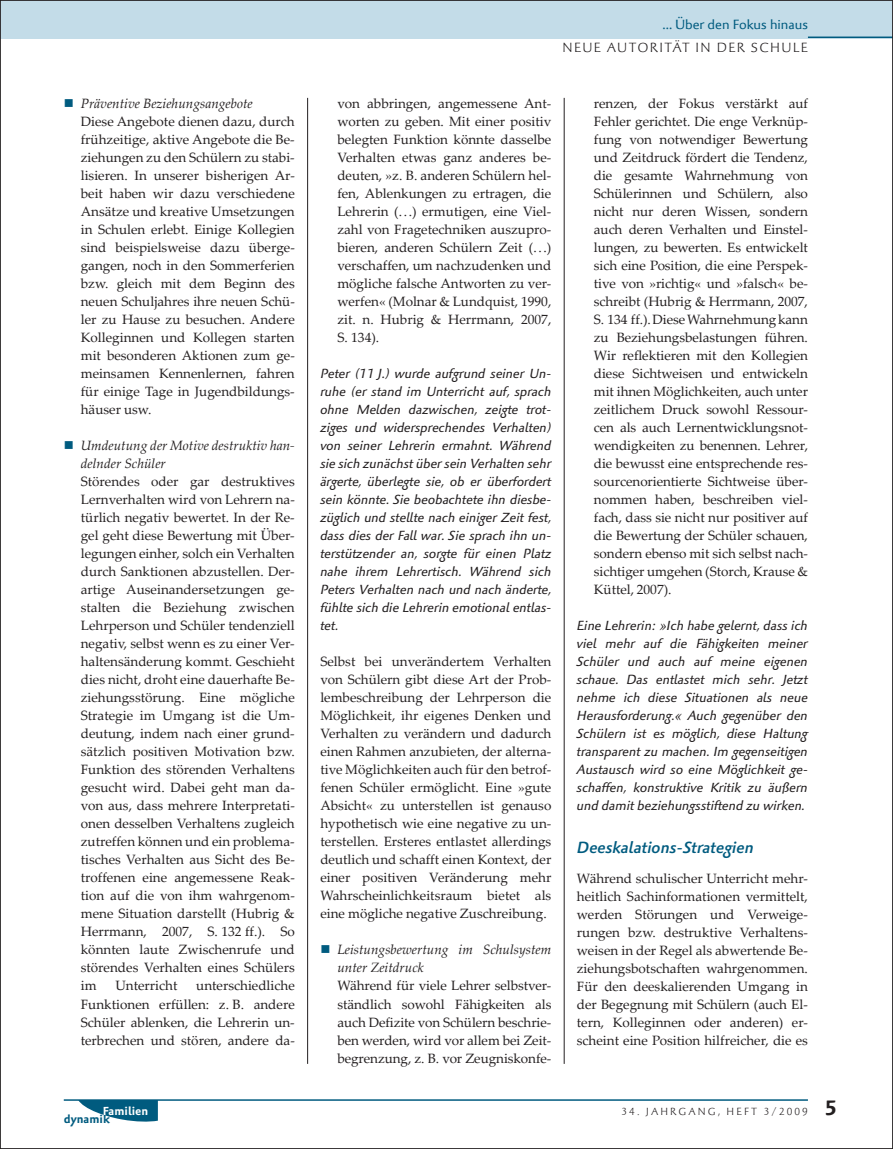
<style>
.page{position:relative;width:893px;height:1149px;background:#fff}
.page>*{position:absolute;margin:0;border:0;box-sizing:border-box;transform-origin:0 0}
.t1{font:italic 500 16.5px "Palatino Sans Com";color:#005b7f}
.t2{font:13.5px/18px "Palatino Linotype";color:#231f20;text-align:justify}
.t3{font:italic 13.5px/18px "Palatino Sans Com";color:#231f20;text-align:justify}
.t4{font:italic 13.5px/18px "Palatino Linotype";color:#231f20}
.t5{font:300 13.5px "Palatino Sans Com";letter-spacing:.1em;color:#231f20}
.t6{font:13.5px "Palatino Sans Com";color:#005b7f}
.t7{font:13.5px "Wingdings";color:#005b7f}
.t8{font:700 11.85px "Palatino Sans Com";color:#fff}
.t9{font:700 11.85px "Palatino Sans Com";color:#005b7f}
.t10{font:300 10.5px "Palatino Sans Com";letter-spacing:.2em;color:#231f20}
.s1{font-weight:700;font-size:21px}
</style>
<div class="page">
<div style="left:0;top:0;width:893px;height:38px;background:#c3dce8"></div>
<hr style="left:808px;top:37px;width:85px;height:1px;background:#005b7f">
<hr style="left:64px;top:1098px;width:744px;height:2px;background:#005b7f">
<hr style="left:307px;top:98px;width:1px;height:965px;background:#231f20">
<hr style="left:564px;top:98px;width:1px;height:965px;background:#231f20">
<svg style="left:77px;top:1099px;width:81px;height:22px"></svg>
<p class="t4" style="left:81px;top:96px;width:174px">Präventive Beziehungsangebote</p>
<p class="t2" style="left:81px;top:114px;width:216px">Diese Angebote dienen dazu, durch frühzeitige, aktive Angebote die Be&shy;ziehungen zu den Schülern zu stabi&shy;lisieren. In unserer bisherigen Ar&shy;beit haben wir dazu verschiedene Ansätze und kreative Umsetzungen in Schulen erlebt. Einige Kollegien sind beispielsweise dazu überge&shy;gangen, noch in den Sommerferien bzw. gleich mit dem Beginn des neuen Schuljahres ihre neuen Schü&shy;ler zu Hause zu besuchen. Andere Kolleginnen und Kollegen starten mit besonderen Aktionen zum ge&shy;meinsamen Kennenlernen, fahren für einige Tage in Jugendbildungs&shy;häuser usw.</p>
<p class="t4" style="left:81px;top:438px;width:216px">Umdeutung der Motive destruktiv han&shy;delnder Schüler</p>
<p class="t2" style="left:81px;top:474px;width:216px">Störendes oder gar destruktives Lernverhalten wird von Lehrern na&shy;türlich negativ bewertet. In der Re&shy;gel geht diese Bewertung mit Über&shy;legungen einher, solch ein Verhalten durch Sanktionen abzustellen. Der&shy;artige Auseinandersetzungen ge&shy;stalten die Beziehung zwischen Lehrperson und Schüler tendenziell negativ, selbst wenn es zu einer Ver&shy;haltensänderung kommt. Geschieht dies nicht, droht eine dauerhafte Be&shy;ziehungsstörung. Eine mögliche Strategie im Umgang ist die Um&shy;deutung, indem nach einer grund&shy;sätzlich positiven Motivation bzw.<br>Funktion des störenden Verhaltens gesucht wird. Dabei geht man da&shy;von aus, dass mehrere Interpretati&shy;onen desselben Verhaltens zugleich zutreffen können und ein problema&shy;tisches Verhalten aus Sicht des Be&shy;troffenen eine angemessene Reak&shy;tion auf die von ihm wahrgenom&shy;mene Situation darstellt (Hubrig &amp; Herrmann, 2007, S. 132 ff.). So könnten laute Zwischenrufe und störendes Verhalten eines Schülers im</p>
<p class="t7" style="left:64px;top:96px;width:12px">■</p>
<p class="t7" style="left:64px;top:438px;width:12px">■</p>
<p class="t2" style="left:115px;top:978px;width:64px">Unterricht</p>
<p class="t2" style="left:81px;top:978px;width:216px;text-indent:115px">unterschiedliche Funktionen erfüllen: z. B. andere Schüler ablenken, die Lehrerin un&shy;terbrechen und stören, andere da-</p>
<p class="t8" style="left:103px;top:1103px;width:47px">Familien</p>
<p class="t9" style="left:64px;top:1111px;width:47px">dynamik</p>
<p class="t6" style="left:662px;top:16px;width:147px">... Über den Fokus hinaus</p>
<p class="t5" style="left:563px;top:39px;width:247px">NEUE AUTORITÄT IN DER SCHULE</p>
<p class="t2" style="left:337px;top:96px;width:216px">von abbringen, angemessene Ant&shy;worten zu geben. Mit einer positiv belegten Funktion könnte dasselbe Verhalten etwas ganz anderes be&shy;deuten, »z. B. anderen Schülern hel&shy;fen, Ablenkungen zu ertragen, die Lehrerin (. . .) ermutigen, eine Viel&shy;zahl von Fragetechniken auszupro&shy;bieren, anderen Schülern Zeit (. . .) verschaffen, um nachzudenken und mögliche falsche Antworten zu ver&shy;werfen« (Molnar &amp; Lundquist, 1990, zit. n. Hubrig &amp; Herrmann, 2007, S. 134).</p>
<p class="t3" style="left:320px;top:364px;width:233px">Peter (11 J.) wurde aufgrund seiner Un&shy;ruhe (er stand im Unterricht auf, sprach ohne Melden dazwischen, zeigte trot&shy;ziges und widersprechendes Verhalten) von seiner Lehrerin ermahnt. Während sie sich zunächst über sein Verhalten sehr ärgerte, überlegte sie, ob er überfordert sein könnte. Sie beobachtete ihn diesbe&shy;züglich und stellte nach einiger Zeit fest, dass dies der Fall war. Sie sprach ihn un&shy;terstützender an, sorgte für einen Platz nahe ihrem Lehrertisch. Während sich Peters Verhalten nach und nach änderte, fühlte sich die Lehrerin emotional entlas&shy;tet.</p>
<p class="t2" style="left:320px;top:654px;width:233px">Selbst bei unverändertem Verhalten von Schülern gibt diese Art der Prob&shy;lembeschreibung der Lehrperson die Möglichkeit, ihr eigenes Denken und Verhalten zu verändern und dadurch einen Rahmen anzubieten, der alterna&shy;tive Möglichkeiten auch für den betrof&shy;fenen Schüler ermöglicht. Eine »gute Absicht« zu unterstellen ist genauso hypothetisch wie eine negative zu un&shy;terstellen. Ersteres entlastet allerdings deutlich und schafft einen Kontext, der einer positiven Veränderung mehr Wahrscheinlichkeitsraum bietet als eine mögliche negative Zuschreibung.</p>
<p class="t4" style="left:337px;top:942px;width:216px">Leistungsbewertung im Schulsystem unter Zeitdruck</p>
<p class="t2" style="left:337px;top:978px;width:216px">Während für viele Lehrer selbstver&shy;ständlich sowohl Fähigkeiten als auch Defizite von Schülern beschrie&shy;ben werden, wird vor allem bei Zeit&shy;begrenzung, z. B. vor Zeugniskonfe-</p>
<p class="t7" style="left:320px;top:942px;width:12px">■</p>
<p class="t2" style="left:594px;top:96px;width:216px">renzen, der Fokus verstärkt auf Fehler gerichtet. Die enge Verknüp&shy;fung von notwendiger Bewertung und Zeitdruck fördert die Tendenz, die gesamte Wahrnehmung von Schülerinnen und Schülern, also nicht nur deren Wissen, sondern auch deren Verhalten und Einstel&shy;lungen, zu bewerten. Es entwickelt sich eine Position, die eine Perspek&shy;tive von »richtig« und »falsch« be&shy;schreibt (Hubrig &amp; Herrmann, 2007, S. 134 ff.). Diese Wahrnehmung kann zu Beziehungsbelastungen führen.<br>Wir reflektieren mit den Kollegien diese Sichtweisen und entwickeln mit ihnen Möglichkeiten, auch unter zeitlichem Druck sowohl Ressour&shy;cen als auch Lernentwicklungsnot&shy;wendigkeiten zu benennen. Lehrer, die bewusst eine entsprechende res&shy;sourcenorientierte Sichtweise über&shy;nommen haben, beschreiben viel&shy;fach, dass sie nicht nur positiver auf die Bewertung der Schüler schauen, sondern ebenso mit sich selbst nach&shy;sichtiger umgehen (Storch, Krause &amp; Küttel, 2007).</p>
<p class="t3" style="left:577px;top:616px;width:233px">Eine Lehrerin: »Ich habe gelernt, dass ich viel mehr auf die Fähigkeiten meiner Schüler und auch auf meine eigenen schaue. Das entlastet mich sehr. Jetzt nehme ich diese Situationen als neue Herausforderung.« Auch gegenüber den Schülern ist es möglich, diese Haltung transparent zu machen. Im gegenseitigen Austausch wird so eine Möglichkeit ge&shy;schaffen, konstruktive Kritik zu äußern und damit beziehungsstiftend zu wirken.</p>
<p class="t1" style="left:577px;top:837px;width:178px">Deeskalations-Strategien</p>
<p class="t2" style="left:577px;top:870px;width:233px">Während schulischer Unterricht mehr&shy;heitlich Sachinformationen vermittelt, werden Störungen und Verweige&shy;rungen bzw. destruktive Verhaltens&shy;weisen in der Regel als abwertende Be&shy;ziehungsbotschaften wahrgenommen.<br>Für den deeskalierenden Umgang in der Begegnung mit Schülern (auch El&shy;tern, Kolleginnen oder anderen) er&shy;scheint eine Position hilfreicher, die es</p>
<p class="t10" style="left:621px;top:1104px;width:217px">34. JAHRGANG, HEFT 3/2009 <span class="s1">5</span></p>
</div>
